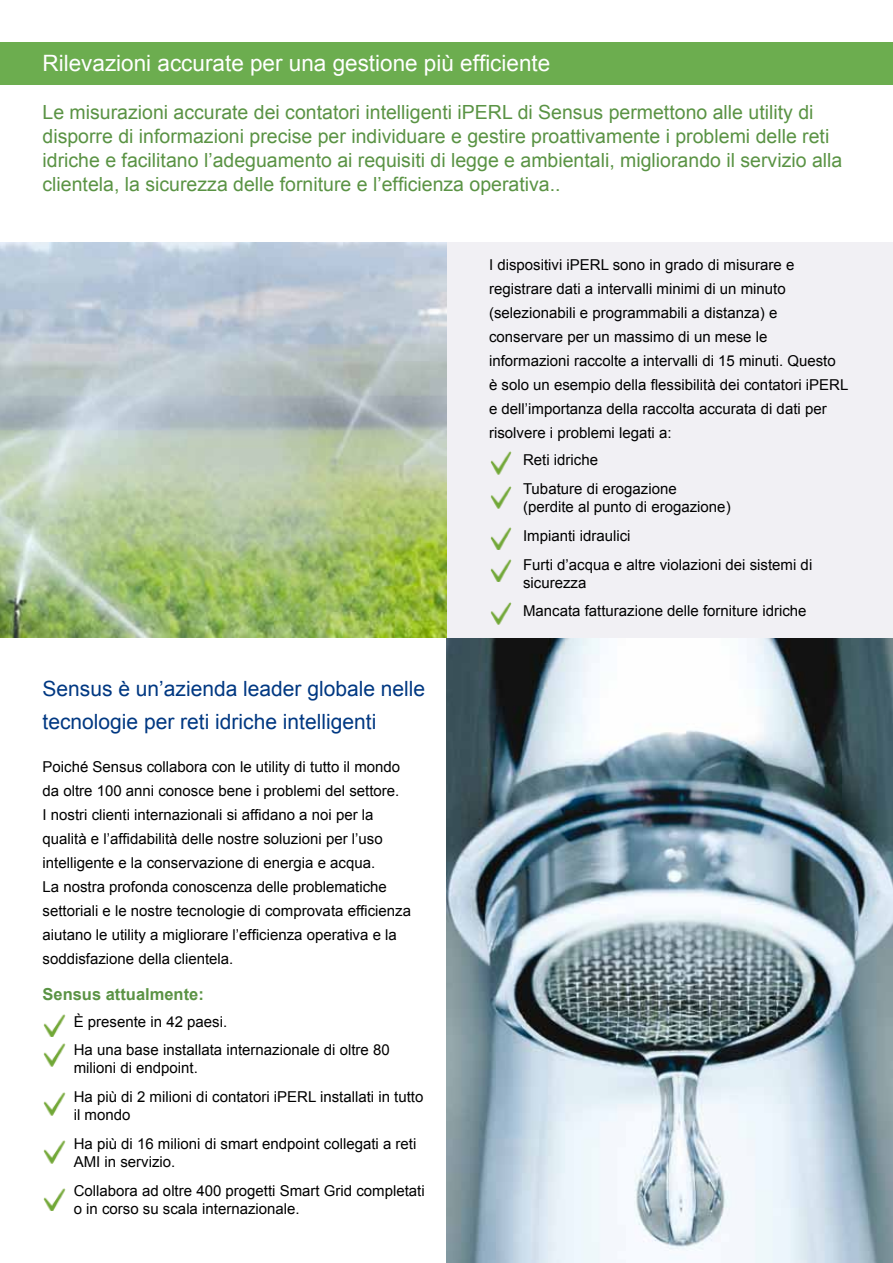
<style>
.page{position:relative;width:893px;height:1263px;background:#fff}
.page>*{position:absolute;margin:0;border:0;box-sizing:border-box;transform-origin:0 0}
.t1{font:22.5px "Arial";color:#fff}
.t2{font:21px/33px "Arial";color:#003882}
.t3{font:19.5px/24px "Arial";color:#5a9344}
.t4{font:700 16.5px "Arial";color:#5a9344}
.t5{font:15px/24px "Arial";color:#000}
</style>
<div class="page">
<img style="left:446px;top:638px;width:447px;height:625px">
<div style="left:429px;top:242px;width:464px;height:396px;background:#f1f0f4"></div>
<img style="left:0;top:242px;width:446px;height:396px">
<div style="left:0;top:43px;width:893px;height:42px;background:#6cad4f"></div>
<img style="left:490px;top:451px;width:22px;height:23px">
<img style="left:490px;top:486px;width:22px;height:22px">
<img style="left:490px;top:527px;width:22px;height:23px">
<img style="left:490px;top:559px;width:22px;height:23px">
<img style="left:490px;top:602px;width:22px;height:22px">
<img style="left:43px;top:1014px;width:23px;height:22px">
<img style="left:43px;top:1043px;width:23px;height:23px">
<img style="left:43px;top:1092px;width:23px;height:23px">
<img style="left:43px;top:1140px;width:23px;height:23px">
<img style="left:43px;top:1188px;width:23px;height:23px">
<h1 class="t1" style="left:43px;top:48px;width:509px">Rilevazioni accurate per una gestione più efficiente</h1>
<p class="t3" style="left:43px;top:100px;width:801px">Le misurazioni accurate dei contatori intelligenti iPERL di Sensus permettono alle utility di disporre di informazioni precise per individuare e gestire proattivamente i problemi delle reti idriche e facilitano l’adeguamento ai requisiti di legge e ambientali, migliorando il servizio alla clientela, la sicurezza delle forniture e l’efficienza operativa..</p>
<p class="t5" style="left:489px;top:253px;width:361px">I dispositivi iPERL sono in grado di misurare e registrare dati a intervalli minimi di un minuto (selezionabili e programmabili a distanza) e conservare per un massimo di un mese le informazioni raccolte a intervalli di 15 minuti. Questo<br>è solo un esempio della flessibilità dei contatori iPERL e dell’importanza della raccolta accurata di dati per risolvere i problemi legati a:</p>
<h2 class="t2" style="left:43px;top:672px;width:384px">Sensus è un’azienda leader globale nelle tecnologie per reti idriche intelligenti</h2>
<p class="t5" style="left:43px;top:755px;width:370px">Poiché Sensus collabora con le utility di tutto il mondo da oltre 100 anni conosce bene i problemi del settore.<br>I nostri clienti internazionali si affidano a noi per la qualità e l’affidabilità delle nostre soluzioni per l’uso intelligente e la conservazione di energia e acqua.<br>La nostra profonda conoscenza delle problematiche settoriali e le nostre tecnologie di comprovata efficienza aiutano le utility a migliorare l’efficienza operativa e la soddisfazione della clientela.</p>
<p class="t4" style="left:43px;top:983px;width:163px">Sensus attualmente:</p>
<p class="t5" style="left:74px;top:1007px;width:317px;line-height:28.8px">È presente in 42 paesi.<br>Ha una base installata internazionale di oltre 80</p>
<p class="t5" style="left:74px;top:1054px;width:351px;line-height:28.8px">milioni di endpoint.<br>Ha più di 2 milioni di contatori iPERL installati in tutto</p>
<p class="t5" style="left:74px;top:1101px;width:344px;line-height:28.8px">il mondo<br>Ha più di 16 milioni di smart endpoint collegati a reti</p>
<p class="t5" style="left:74px;top:1147px;width:352px;line-height:28.8px">AMI in servizio.<br>Collabora ad oltre 400 progetti Smart Grid completati</p>
<p class="t5" style="left:74px;top:1197px;width:227px">o in corso su scala internazionale.</p>
<p class="t5" style="left:523px;top:446px;width:155px;line-height:28.8px">Reti idriche<br>Tubature di erogazione</p>
<p class="t5" style="left:523px;top:492px;width:291px;line-height:28.8px">(perdite al punto di erogazione)<br>Impianti idraulici<br>Furti d’acqua e altre violazioni dei sistemi di</p>
<p class="t5" style="left:523px;top:568px;width:285px;line-height:28.8px">sicurezza<br>Mancata fatturazione delle forniture idriche</p>
</div>
